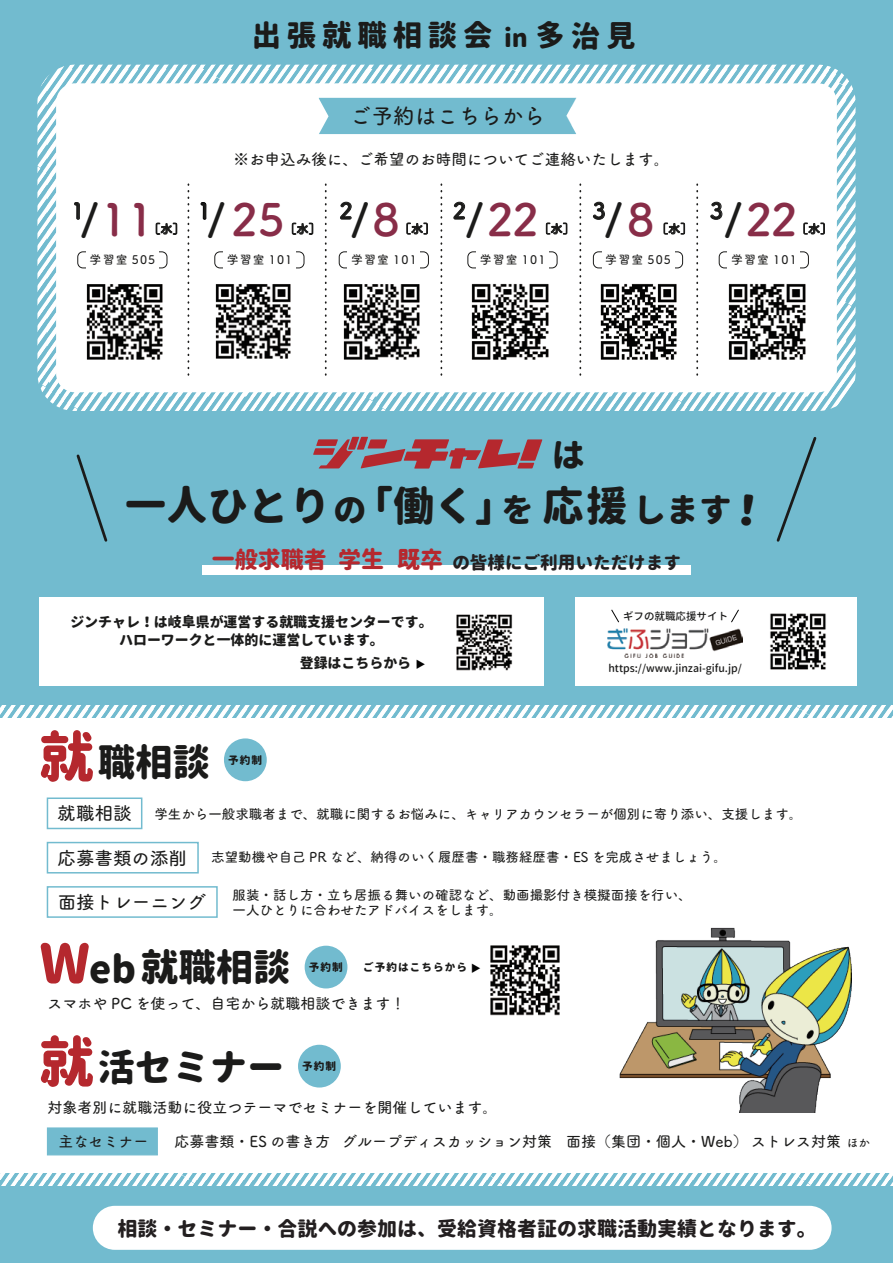
<style>
.page{position:relative;width:893px;height:1263px;background:#72bbcf}
.page>*{position:absolute;margin:0;border:0;box-sizing:border-box;transform-origin:0 0}
.t1{font:44.25px "Tsuku A Rd Gothic Std B";letter-spacing:-.015em;color:#882d48}
.t2{font:800 41.1px "Gen Jyuu Gothic";color:#1b1b1a}
.t3{font:800 37.5px "Gen Jyuu Gothic X";color:#1b1b1a}
.t4{font:800 33.15px "Gen Jyuu Gothic";color:#1b1b1a}
.t5{font:800 29.4px "Gen Jyuu Gothic";letter-spacing:.2em;color:#1b1b1a}
.t6{font:22.2px "Tsuku A Rd Gothic Std B";color:#1b1b1a}
.t7{font:21.75px "Tsuku A Rd Gothic Std D";color:#1b1b1a}
.t8{font:800 19.95px "Gen Jyuu Gothic X";color:#231f20}
.t9{font:18.6px "Tsuku A Rd Gothic Std D";color:#1b1b1a}
.t10{font:800 17.55px "Gen Jyuu Gothic X";color:#231f20}
.t11{font:15.6px "Tsuku A Rd Gothic Std D";color:#1b1b1a}
.t12{font:15px "Tsuku A Rd Gothic Std D";color:#1b1b1a}
.t13{font:800 13.95px/18px "Gen Jyuu Gothic";color:#1b1b1a;text-align:center}
.t14{font:13.5px/15px "Tsuku A Rd Gothic Std D";color:#1b1b1a}
.t15{font:12.15px "Tsuku A Rd Gothic Std B";color:#1b1b1a}
.t16{font:11.85px "Tsuku A Rd Gothic Std D";letter-spacing:.1em;color:#1b1b1a}
.t17{font:11.55px "Tsuku A Rd Gothic Std D";color:#1b1b1a}
.t18{font:800 10.65px "Gen Jyuu Gothic X";letter-spacing:.1em;color:#1b1b1a}
.t19{font:500 10.5px "Gen Jyuu Gothic";color:#1b1b1a}
.s1{font-size:24.45px}
.s2{font-size:42.9px;color:#1b1b1a}
.s3{font-size:42.9px}
.s4{font-size:44.25px;color:#882d48}
.s5{font-size:33.15px}
.s6{font-size:22.95px;color:#b5282e}
.s7{font-family:"migmix 2 m regular";font-weight:400;font-size:10.2px;color:#030303}
.s8{font-size:54.6px;color:#b5282e}
</style>
<div class="page">
<svg style="left:37px;top:65px;width:818px;height:346px;background:#f0f7f9"></svg>
<div style="left:0;top:709px;width:893px;height:471px;background:#fff"></div>
<img style="left:80px;top:276px;width:90px;height:90px">
<img style="left:209px;top:277px;width:89px;height:89px">
<svg style="left:188px;top:184px;width:1px;height:197px"></svg>
<svg style="left:325px;top:184px;width:2px;height:197px"></svg>
<svg style="left:441px;top:184px;width:1px;height:197px"></svg>
<svg style="left:74px;top:202px;width:6px;height:18px"></svg>
<svg style="left:156px;top:223px;width:21px;height:12px"></svg>
<div style="left:77px;top:251px;width:90px;height:17px;border:1px solid #1b1b1a;border-radius:5px"></div>
<div style="left:86px;top:250px;width:73px;height:20px;background:#fff"></div>
<svg style="left:200px;top:202px;width:7px;height:18px"></svg>
<svg style="left:292px;top:223px;width:21px;height:12px"></svg>
<div style="left:214px;top:251px;width:90px;height:17px;border:1px solid #1b1b1a;border-radius:5px"></div>
<div style="left:223px;top:250px;width:73px;height:20px;background:#fff"></div>
<svg style="left:340px;top:201px;width:12px;height:19px"></svg>
<svg style="left:406px;top:223px;width:22px;height:12px"></svg>
<div style="left:339px;top:251px;width:90px;height:17px;border:1px solid #1b1b1a;border-radius:5px"></div>
<div style="left:348px;top:250px;width:72px;height:20px;background:#fff"></div>
<svg style="left:453px;top:201px;width:12px;height:19px"></svg>
<svg style="left:546px;top:223px;width:21px;height:12px"></svg>
<div style="left:467px;top:251px;width:90px;height:17px;border:1px solid #1b1b1a;border-radius:5px"></div>
<div style="left:476px;top:250px;width:73px;height:20px;background:#fff"></div>
<svg style="left:593px;top:201px;width:12px;height:19px"></svg>
<svg style="left:664px;top:223px;width:21px;height:12px"></svg>
<div style="left:593px;top:251px;width:90px;height:17px;border:1px solid #1b1b1a;border-radius:5px"></div>
<div style="left:602px;top:250px;width:72px;height:20px;background:#fff"></div>
<svg style="left:710px;top:201px;width:13px;height:19px"></svg>
<svg style="left:803px;top:223px;width:22px;height:12px"></svg>
<div style="left:719px;top:251px;width:90px;height:17px;border:1px solid #1b1b1a;border-radius:5px"></div>
<div style="left:728px;top:250px;width:72px;height:20px;background:#fff"></div>
<svg style="left:579px;top:184px;width:2px;height:197px"></svg>
<svg style="left:696px;top:184px;width:2px;height:197px"></svg>
<svg style="left:319px;top:98px;width:257px;height:36px"></svg>
<img style="left:619px;top:927px;width:233px;height:186px">
<div style="left:202px;top:565px;width:489px;height:9px;background:#fff"></div>
<div style="left:224px;top:738px;width:43px;height:43px;background:#72bbcf;border-radius:50%"></div>
<img style="left:490px;top:945px;width:70px;height:71px">
<svg style="left:0;top:705px;width:893px;height:12px"></svg>
<div style="left:47px;top:797px;width:95px;height:32px;border:2px solid #72bbcf"></div>
<div style="left:47px;top:842px;width:152px;height:31px;border:2px solid #72bbcf"></div>
<div style="left:47px;top:886px;width:171px;height:32px;border:2px solid #72bbcf"></div>
<svg style="left:0;top:1173px;width:893px;height:12px"></svg>
<div style="left:93px;top:1206px;width:739px;height:44px;background:#fff;border-radius:22px"></div>
<div style="left:575px;top:597px;width:281px;height:89px;background:#fff"></div>
<div style="left:39px;top:597px;width:504px;height:89px;background:#fff"></div>
<img style="left:608px;top:628px;width:134px;height:29px">
<img style="left:770px;top:613px;width:56px;height:57px">
<img style="left:456px;top:614px;width:57px;height:57px">
<svg style="left:731px;top:609px;width:8px;height:14px"></svg>
<svg style="left:611px;top:609px;width:8px;height:14px"></svg>
<svg style="left:313px;top:437px;width:229px;height:32px"></svg>
<svg style="left:76px;top:454px;width:32px;height:88px"></svg>
<svg style="left:776px;top:437px;width:41px;height:105px"></svg>
<div style="left:305px;top:946px;width:42px;height:42px;background:#72bbcf;border-radius:50%"></div>
<div style="left:298px;top:1045px;width:43px;height:42px;background:#72bbcf;border-radius:50%"></div>
<div style="left:47px;top:1127px;width:111px;height:28px;background:#72bbcf;border:1px solid #72bbcf"></div>
<img style="left:337px;top:276px;width:89px;height:90px">
<img style="left:465px;top:276px;width:90px;height:90px">
<img style="left:593px;top:276px;width:91px;height:91px">
<img style="left:722px;top:276px;width:90px;height:90px">
<h3 class="t5" style="left:252px;top:13px;width:385px">出張就職相談会 <span class="s1">in</span> 多治見</h3>
<h3 class="t7" style="left:350px;top:100px;width:197px">ご予約はこちらから</h3>
<p class="t11" style="left:234px;top:147px;width:437px">※お申込み後に、ご希望のお時間についてご連絡いたします。</p>
<h1 class="t1" style="left:71px;top:185px;width:84px"><sup>1</sup><span class="s2">/</span>11</h1>
<p class="t15" style="left:148px;top:219px;width:38px">［水］</p>
<h1 class="t1" style="left:198px;top:185px;width:88px"><sup>1</sup><span class="s2">/</span>25</h1>
<p class="t15" style="left:284px;top:219px;width:38px">［水］</p>
<p class="t16" style="left:90px;top:251px;width:67px">学習室 505</p>
<p class="t16" style="left:227px;top:251px;width:67px">学習室 101</p>
<h3 class="t6" style="left:339px;top:193px;width:61px">2<span class="s3">/</span><span class="s4">8</span></h3>
<p class="t15" style="left:399px;top:219px;width:38px">［水］</p>
<p class="t16" style="left:351px;top:251px;width:67px">学習室 101</p>
<h1 class="t1" style="left:453px;top:185px;width:88px"><sup>2</sup><span class="s2">/</span>22</h1>
<p class="t16" style="left:480px;top:251px;width:67px">学習室 101</p>
<h3 class="t6" style="left:592px;top:193px;width:63px">3<span class="s3">/</span><span class="s4">8</span></h3>
<p class="t15" style="left:656px;top:219px;width:38px">［水］</p>
<p class="t16" style="left:605px;top:251px;width:67px">学習室 505</p>
<h1 class="t1" style="left:710px;top:185px;width:89px"><sup>3</sup><span class="s2">/</span>22</h1>
<p class="t16" style="left:731px;top:251px;width:67px">学習室 101</p>
<p class="t15" style="left:796px;top:219px;width:38px">［水］</p>
<h3 class="t4" style="left:552px;top:430px;width:35px">は</h3>
<h2 class="t2" style="left:125px;top:475px;width:608px">一人ひとり<span class="s5">の</span>「働く」<span class="s5">を</span>応援<span class="s5">します</span></h2>
<p class="t10" style="left:212px;top:550px;width:471px"><span class="s6">一般求職者学生既卒</span>の皆様にご利用いただけます</p>
<p class="t19" style="left:623px;top:609px;width:106px">ギフの就職応援サイト</p>
<p class="t13" style="left:70px;top:613px;width:364px">ジンチャレ！は岐阜県が運営する就職支援センターです。ハローワークと一体的に運営しています。</p>
<p class="t13" style="left:300px;top:654px;width:127px">登録はこちらから <span class="s7">▶</span></p>
<p class="t19" style="left:608px;top:660px;width:135px">https://www.jinzai-gifu.jp/</p>
<h3 class="t3" style="left:39px;top:734px;width:173px"><span class="s8">就</span>職相談</h3>
<p class="t18" style="left:228px;top:752px;width:35px">予約制</p>
<h3 class="t9" style="left:58px;top:799px;width:76px">就職相談</h3>
<h3 class="t9" style="left:57px;top:843px;width:131px">応募書類の添削</h3>
<h3 class="t9" style="left:58px;top:888px;width:150px">面接トレーニング</h3>
<p class="t14" style="left:154px;top:805px;width:650px">学生から一般求職者まで、就職に関するお悩みに、キャリアカウンセラーが個別に寄り添い、支援します。</p>
<p class="t14" style="left:211px;top:849px;width:517px">志望動機や自己 PR など、納得のいく履歴書・職務経歴書・ES を完成させましょう。</p>
<p class="t14" style="left:233px;top:886px;width:460px">服装・話し方・立ち居振る舞いの確認など、動画撮影付き模擬面接を行い、一人ひとりに合わせたアドバイスをします。</p>
<h3 class="t3" style="left:39px;top:939px;width:253px"><span class="s8">W</span>eb就職相談</h3>
<p class="t18" style="left:309px;top:959px;width:35px">予約制</p>
<p class="t18" style="left:363px;top:959px;width:119px">ご予約はこちらから <span class="s7">▶</span></p>
<p class="t12" style="left:47px;top:992px;width:360px">スマホや PC を使って、自宅から就職相談できます！</p>
<h3 class="t3" style="left:39px;top:1039px;width:247px"><span class="s8">就</span>活セミナー</h3>
<p class="t18" style="left:302px;top:1058px;width:35px">予約制</p>
<p class="t12" style="left:47px;top:1096px;width:451px">対象者別に就職活動に役立つテーマでセミナーを開催しています。</p>
<p class="t12" style="left:175px;top:1130px;width:668px">応募書類・ES の書き方 グループディスカッション対策 面接（集団・個人・Web）ストレス対策</p>
<p class="t12" style="left:59px;top:1129px;width:91px">主なセミナー</p>
<p class="t17" style="left:847px;top:1134px;width:25px">ほか</p>
<h3 class="t8" style="left:117px;top:1214px;width:701px">相談・セミナー・合説への参加は、受給資格者証の求職活動実績となります。</h3>
</div>
